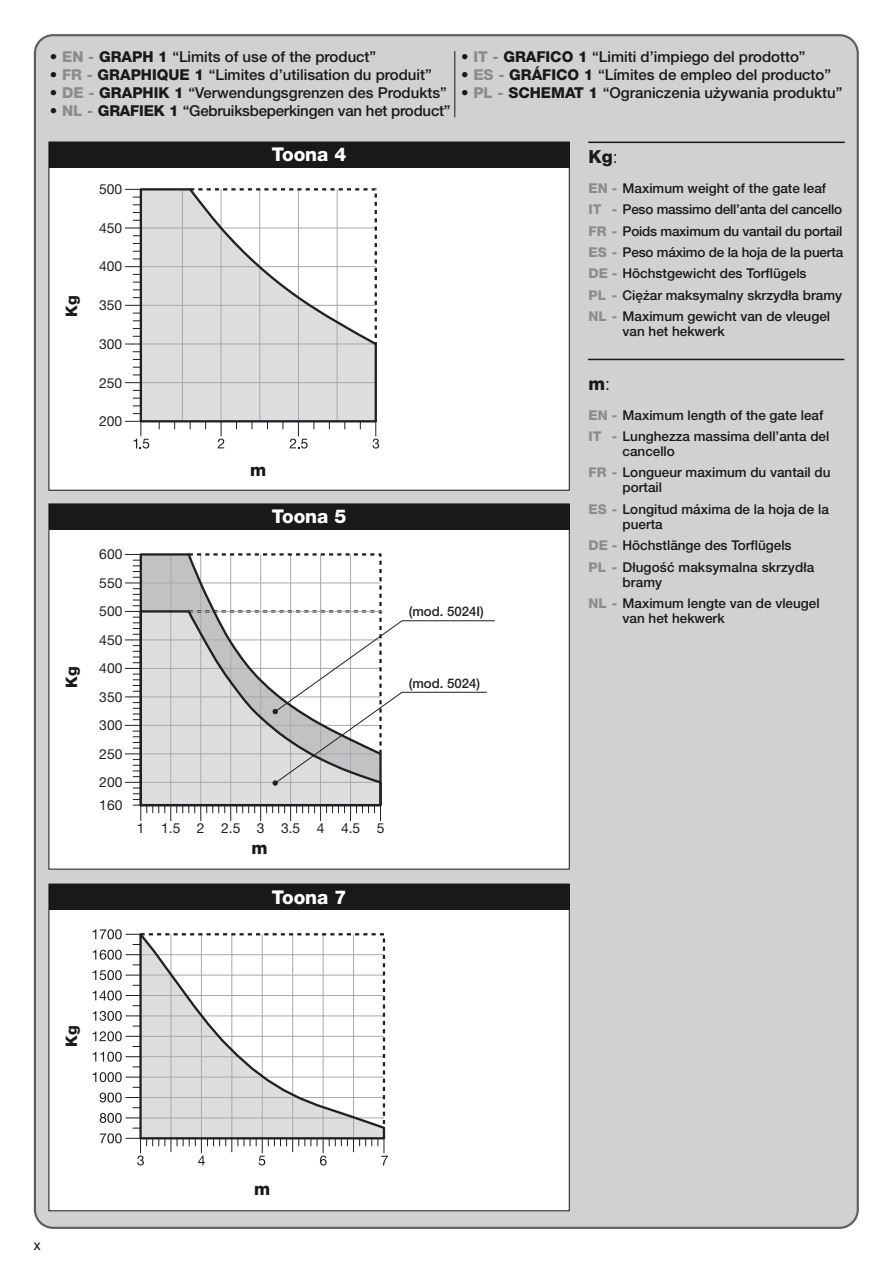
<style>
.page{position:relative;width:893px;height:1263px;background:#fff}
.page>*{position:absolute;margin:0;border:0;box-sizing:border-box;transform-origin:0 0}
.t1{font:800 19.05px "Helvetica Neue";color:#fff}
.t2{font:800 18px "Helvetica Neue";color:#191919}
.t3{font:800 17.4px "Helvetica Neue";color:#191919}
.t4{font:800 15.9px "Helvetica Neue";color:#191919}
.t5{font:500 15px "Helvetica Neue";color:#191919}
.t6{font:13.8px/28.5px "Helvetica Neue";color:#231f20;text-align:justify}
.t7{font:500 13.5px/21.5px "Helvetica Neue";color:#191919}
.t8{font:500 13.5px/15px "Helvetica Neue CE";letter-spacing:.01em;color:#191919}
.t9{font:500 13.2px "Helvetica Neue";color:#231f20}
.t10{font:500 10.5px "Helvetica Neue";color:#191919}
.s1{font-weight:800}
.s2{font-weight:800;color:#8c8c8c}
.s3{font-weight:800;font-style:italic}
.s4{font-family:"Helvetica Neue CE";font-weight:800}
.s5{font-family:"Helvetica Neue CE"}
.s6{font-weight:300}
.s7{font-family:"Helvetica Neue";font-weight:800;color:#8c8c8c}
</style>
<div class="page">
<div style="left:34px;top:34px;width:825px;height:1195px;background:#d1d1d1"></div>
<div style="left:49px;top:142px;width:520px;height:348px;background:#fff"></div>
<svg style="left:125px;top:305px;width:14px;height:1px"></svg>
<svg style="left:125px;top:266px;width:14px;height:1px"></svg>
<svg style="left:125px;top:189px;width:14px;height:1px"></svg>
<svg style="left:125px;top:228px;width:14px;height:1px"></svg>
<svg style="left:125px;top:344px;width:14px;height:1px"></svg>
<svg style="left:125px;top:382px;width:14px;height:1px"></svg>
<svg style="left:218px;top:424px;width:6px;height:24px"></svg>
<svg style="left:125px;top:421px;width:24px;height:28px"></svg>
<svg style="left:372px;top:424px;width:7px;height:25px"></svg>
<svg style="left:290px;top:424px;width:24px;height:25px"></svg>
<svg style="left:139px;top:188px;width:239px;height:236px;background:#d0d1d2"></svg>
<svg style="left:188px;top:188px;width:190px;height:158px"></svg>
<div style="left:49px;top:142px;width:520px;height:26px;background:#191919"></div>
<div style="left:49px;top:504px;width:520px;height:365px;background:#fff"></div>
<svg style="left:125px;top:553px;width:370px;height:268px"></svg>
<div style="left:49px;top:884px;width:520px;height:327px;background:#fff"></div>
<svg style="left:165px;top:1141px;width:67px;height:24px"></svg>
<svg style="left:238px;top:1141px;width:67px;height:25px"></svg>
<svg style="left:311px;top:1141px;width:77px;height:25px"></svg>
<svg style="left:93px;top:929px;width:66px;height:237px"></svg>
<svg style="left:137px;top:931px;width:249px;height:210px"></svg>
<svg style="left:138px;top:932px;width:248px;height:198px"></svg>
<hr style="left:588px;top:359px;width:256px;height:1px;background:#191919">
<hr style="left:588px;top:142px;width:257px;height:1px;background:#191919">
<div style="left:49px;top:504px;width:520px;height:25px;background:#191919"></div>
<div style="left:49px;top:884px;width:520px;height:26px;background:#191919"></div>
<hr style="left:454px;top:51px;width:1px;height:66px;background:#191919">
<p class="t5" style="left:50px;top:51px;width:328px"><span class="s1">•</span> <span class="s2">EN -</span> <span class="s1">GRAPH 1</span> “Limits of use of the product”</p>
<p class="t5" style="left:461px;top:51px;width:346px"><span class="s1">•</span> <span class="s2">IT -</span> <span class="s1">GRAFICO 1</span> “Limiti d’impiego del prodotto”</p>
<p class="t5" style="left:50px;top:69px;width:383px"><span class="s3">•</span> <span class="s2">FR -</span> <span class="s1">GRAPHIQUE 1</span> “Limites d’utilisation du produit”</p>
<p class="t5" style="left:461px;top:69px;width:372px"><span class="s1">•</span> <span class="s2">ES -</span> <span class="s1">GRÁFICO 1</span> “Límites de empleo del producto”</p>
<p class="t5" style="left:50px;top:87px;width:794px"><span class="s1">•</span> <span class="s2">DE -</span> <span class="s1">GRAPHIK 1</span> “Verwendungsgrenzen des Produkts” <span class="s1">•</span> <span class="s2">PL -</span> <span class="s4">SCHEMAT</span> <span class="s1">1</span> “<span class="s5">Ograniczenia używania produktu</span>”</p>
<p class="t5" style="left:50px;top:105px;width:402px"><span class="s1">•</span> <span class="s2">NL -</span> <span class="s1">GRAFIEK 1</span> “Gebruiksbeperkingen van het product”</p>
<p class="t4" style="left:66px;top:317px;width:23px;rotate:-90deg">Kg</p>
<p class="t4" style="left:66px;top:688px;width:23px;rotate:-90deg">Kg</p>
<p class="t6" style="left:99px;top:176px;width:25px">500</p>
<p class="t6" style="left:99px;top:215px;width:25px">450</p>
<p class="t6" style="left:99px;top:254px;width:25px">400</p>
<p class="t6" style="left:99px;top:292px;width:25px">350</p>
<p class="t6" style="left:99px;top:331px;width:25px">300</p>
<p class="t6" style="left:99px;top:370px;width:25px">250</p>
<p class="t6" style="left:99px;top:408px;width:25px">200</p>
<p class="t6" style="left:99px;top:541px;width:25px">600<br>550<br>500<br>450<br>400<br>350<br>300<br>250<br>200</p>
<p class="t6" style="left:99px;top:792px;width:25px">160</p>
<h1 class="t1" style="left:272px;top:148px;width:76px">Toona 4</h1>
<p class="t3" style="left:250px;top:463px;width:18px">m</p>
<h1 class="t1" style="left:272px;top:510px;width:76px">Toona 5</h1>
<p class="t6" style="left:137px;top:815px;width:249px">1 1.5 2 2.5 3 3.5 4 4.5 5</p>
<p class="t3" style="left:252px;top:842px;width:18px">m</p>
<h1 class="t1" style="left:272px;top:890px;width:76px">Toona 7</h1>
<p class="t9" style="left:409px;top:607px;width:77px">(mod. 5024I)</p>
<p class="t9" style="left:409px;top:678px;width:73px">(mod. 5024)</p>
<p class="t4" style="left:66px;top:1047px;width:23px;rotate:-90deg">Kg</p>
<h2 class="t2" style="left:588px;top:150px;width:31px">Kg<span class="s6">:</span></h2>
<p class="t7" style="left:588px;top:179px;width:256px"><span class="s2">EN -</span> Maximum weight of the gate leaf<br><span class="s2">IT -</span> Peso massimo dell’anta del cancello <span class="s2">FR -</span> Poids maximum du vantail du portail <span class="s2">ES -</span> Peso máximo de la hoja de la puerta <span class="s2">DE -</span> Höchstgewicht des Torflügels</p>
<p class="t8" style="left:588px;top:289px;width:255px"><span class="s7">PL -</span> Ciężar maksymalny skrzydła bramy</p>
<p class="t7" style="left:622px;top:310px;width:209px;line-height:15px;text-indent:-34px"><span class="s2">NL -</span> Maximum gewicht van de vleugel van het hekwerk</p>
<h2 class="t2" style="left:588px;top:377px;width:23px">m<span class="s6">:</span></h2>
<p class="t7" style="left:588px;top:405px;width:242px"><span class="s2">EN -</span> Maximum length of the gate leaf<br><span class="s2">IT -</span> Lunghezza massima dell’anta del</p>
<p class="t7" style="left:588px;top:442px;width:244px;text-indent:34px">cancello<br><span class="s2">FR -</span> Longueur maximum du vantail du</p>
<p class="t7" style="left:588px;top:478px;width:242px;text-indent:34px">portail<br><span class="s2">ES -</span> Longitud máxima de la hoja de la</p>
<p class="t7" style="left:588px;top:515px;width:205px;text-indent:34px">puerta<br><span class="s2">DE -</span> Höchstlänge des Torflügels</p>
<p class="t8" style="left:622px;top:561px;width:193px;text-indent:-34px"><span class="s7">PL -</span> Długość maksymalna skrzydła bramy</p>
<p class="t7" style="left:622px;top:597px;width:199px;line-height:15px;text-indent:-34px"><span class="s2">NL -</span> Maximum lengte van de vleugel van het hekwerk</p>
<p class="t10" style="left:34px;top:1243px;width:8px">X</p>
<p class="t3" style="left:254px;top:1182px;width:18px">m</p>
</div>
